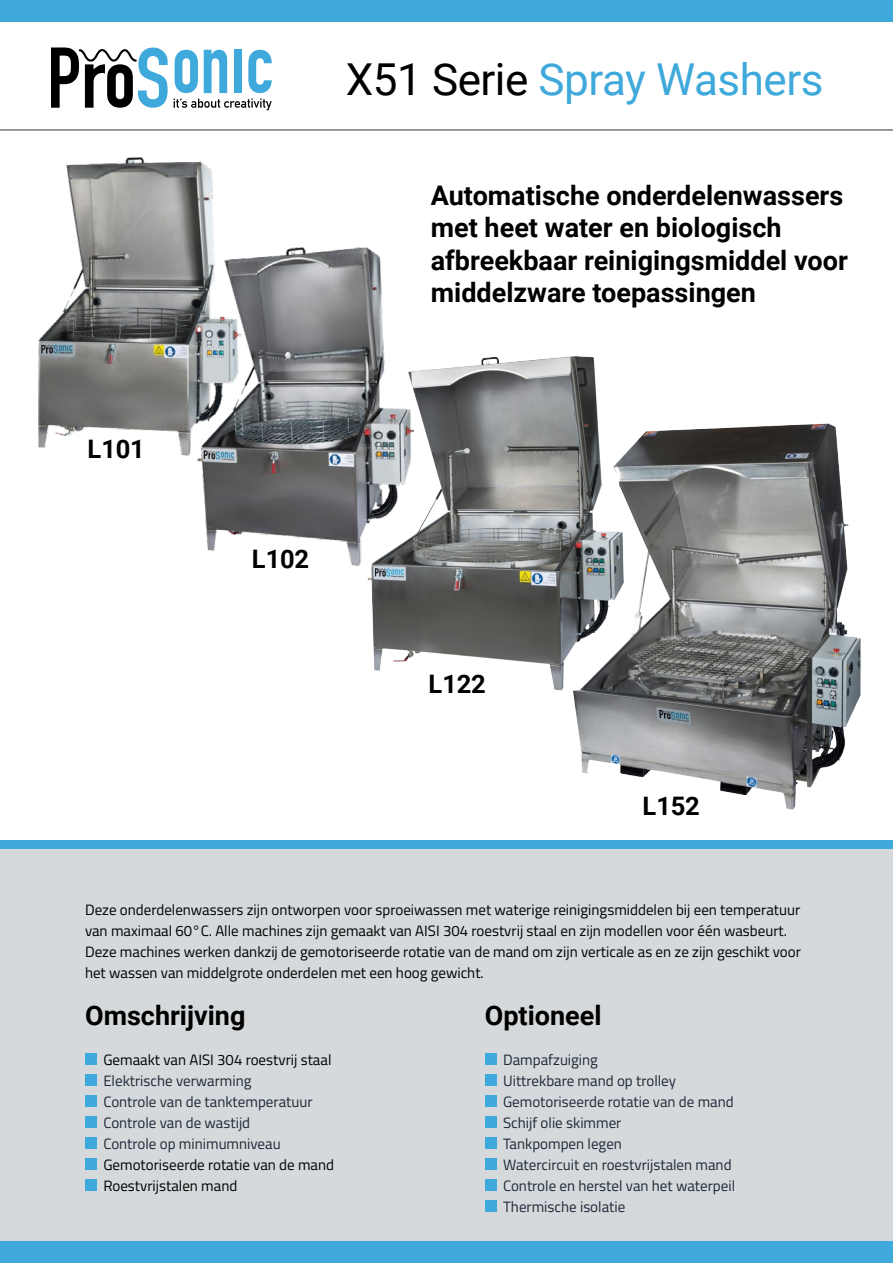
<style>
.page{position:relative;width:893px;height:1263px;background:#fff}
.page>*{position:absolute;margin:0;border:0;box-sizing:border-box;transform-origin:0 0}
.t1{font:43.95px "Roboto";letter-spacing:-.01em;color:#3ea9da}
.t2{font:700 27px/32.4px "Roboto";color:#000}
.t3{font:700 25.5px "Roboto";letter-spacing:-.01em;color:#000}
.t4{font:15px/21px "Titillium Web";color:#000}
.t5{font:15px/21px "Titillium Web";color:#1d2837}
.s1{color:#000}
</style>
<div class="page">
<div style="left:0;top:844px;width:893px;height:408px;background:#d5d9db"></div>
<div style="left:0;top:0;width:893px;height:21px;background:#3ea9da"></div>
<div style="left:0;top:840px;width:893px;height:8px;background:#3ea9da"></div>
<svg style="left:175px;top:50px;width:23px;height:43px"></svg>
<svg style="left:204px;top:50px;width:23px;height:43px"></svg>
<div style="left:234px;top:50px;width:7px;height:43px;background:#3ea9da"></div>
<svg style="left:248px;top:50px;width:24px;height:43px"></svg>
<svg style="left:174px;top:99px;width:98px;height:11px"></svg>
<svg style="left:51px;top:48px;width:117px;height:60px"></svg>
<div style="left:85px;top:1053px;width:12px;height:12px;background:#3ea9da"></div>
<div style="left:85px;top:1074px;width:12px;height:12px;background:#3ea9da"></div>
<div style="left:85px;top:1095px;width:12px;height:12px;background:#3ea9da"></div>
<div style="left:85px;top:1116px;width:12px;height:12px;background:#3ea9da"></div>
<div style="left:85px;top:1137px;width:12px;height:12px;background:#3ea9da"></div>
<div style="left:85px;top:1158px;width:12px;height:12px;background:#3ea9da"></div>
<div style="left:85px;top:1179px;width:12px;height:12px;background:#3ea9da"></div>
<div style="left:485px;top:1053px;width:11px;height:12px;background:#3ea9da"></div>
<div style="left:485px;top:1074px;width:11px;height:12px;background:#3ea9da"></div>
<div style="left:485px;top:1095px;width:11px;height:12px;background:#3ea9da"></div>
<div style="left:485px;top:1116px;width:11px;height:12px;background:#3ea9da"></div>
<div style="left:485px;top:1137px;width:11px;height:12px;background:#3ea9da"></div>
<div style="left:485px;top:1158px;width:11px;height:12px;background:#3ea9da"></div>
<div style="left:485px;top:1179px;width:11px;height:12px;background:#3ea9da"></div>
<div style="left:485px;top:1200px;width:11px;height:12px;background:#3ea9da"></div>
<div style="left:0;top:1242px;width:893px;height:21px;background:#3ea9da"></div>
<hr style="left:0;top:129px;width:893px;height:2px;background:#71777a">
<img style="left:39px;top:157px;width:175px;height:298px">
<img style="left:573px;top:423px;width:288px;height:387px">
<img style="left:197px;top:247px;width:188px;height:319px">
<img style="left:368px;top:357px;width:255px;height:333px">
<h1 class="t1" style="left:346px;top:49px;width:479px"><span class="s1">X51 Serie</span> Spray Washers</h1>
<h3 class="t3" style="left:88px;top:431px;width:59px">L101</h3>
<h3 class="t3" style="left:252px;top:541px;width:59px">L102</h3>
<h2 class="t2" style="left:431px;top:178px;width:419px">Automatische onderdelenwassers met heet water en biologisch afbreekbaar reinigingsmiddel voor middelzware toepassingen</h2>
<h3 class="t3" style="left:428px;top:666px;width:59px">L122</h3>
<h3 class="t3" style="left:642px;top:788px;width:59px">L152</h3>
<p class="t4" style="left:85px;top:898px;width:717px">Deze onderdelenwassers zijn ontworpen voor sproeiwassen met waterige reinigingsmiddelen bij een temperatuur van maximaal 60°C. Alle machines zijn gemaakt van AISI 304 roestvrij staal en zijn modellen voor één wasbeurt.<br>Deze machines werken dankzij de gemotoriseerde rotatie van de mand om zijn verticale as en ze zijn geschikt voor het wassen van middelgrote onderdelen met een hoog gewicht.</p>
<h2 class="t2" style="left:85px;top:998px;width:162px">Omschrijving</h2>
<h2 class="t2" style="left:485px;top:998px;width:118px">Optioneel</h2>
<p class="t4" style="left:103px;top:1048px;width:230px">Gemaakt van AISI 304 roestvrij staal</p>
<p class="t5" style="left:103px;top:1069px;width:211px">Elektrische verwarming<br>Controle van de tanktemperatuur<br>Controle van de wastijd<br>Controle op minimumniveau</p>
<p class="t4" style="left:103px;top:1153px;width:232px">Gemotoriseerde rotatie van de mand<br>Roestvrijstalen mand</p>
<p class="t5" style="left:503px;top:1048px;width:234px">Dampafzuiging<br>Uittrekbare mand op trolley<br>Gemotoriseerde rotatie van de mand<br>Schijf olie skimmer<br>Tankpompen legen<br>Watercircuit en roestvrijstalen mand<br>Controle en herstel van het waterpeil<br>Thermische isolatie</p>
</div>
